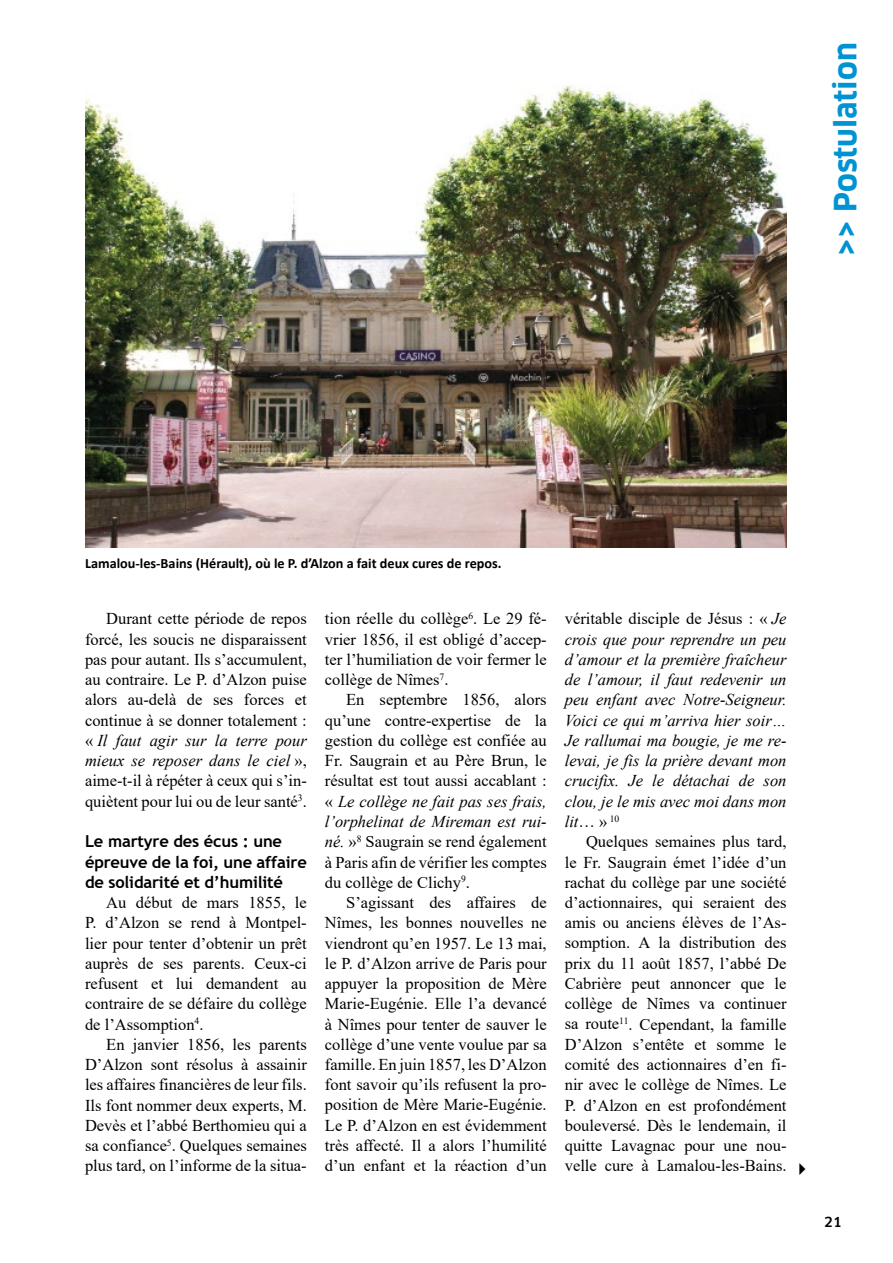
<style>
.page{position:relative;width:893px;height:1263px;background:#fff}
.page>*{position:absolute;margin:0;border:0;box-sizing:border-box;transform-origin:0 0}
.t1{font:700 30px "Clan";color:#0093d3}
.t2{font:16.5px/20.2px "Times New Roman";color:#000;text-align:justify}
.t3{font:italic 16.5px/20.2px "Times New Roman";color:#000;text-align:justify}
.t4{font:700 16.5px/20.2px "Trebuchet MS";letter-spacing:-.01em;color:#000}
.t5{font:700 14.25px "Calibri";color:#000}
.t6{font:500 13.5px "Clan";color:#000}
.s1{font-style:italic}
.s2{font-style:normal}
</style>
<div class="page">
<img style="left:85px;top:84px;width:701px;height:463px">
<h1 class="t1" style="left:829px;top:256px;width:215px;rotate:-90deg">&gt;&gt; Postulation</h1>
<p class="t5" style="left:85px;top:553px;width:418px">Lamalou-les-Bains (Hérault), où le P. d’Alzon a fait deux cures de repos.</p>
<p class="t2" style="left:85px;top:608px;width:223px;text-indent:21px">Durant cette période de repos forcé, les soucis ne disparaissent pas pour autant. Ils s’accumulent, au contraire. Le P. d’Alzon puise alors au-delà de ses forces et continue à se donner totalement : « <span class="s1">Il faut agir sur la terre pour mieux se reposer dans le ciel</span> », aime-t-il à répéter à ceux qui s’in&shy;quiètent pour lui ou de leur santé<sup>3</sup>.</p>
<p class="t4" style="left:85px;top:831px;width:223px">Le martyre des écus : une épreuve de la foi, une affaire de solidarité et d’humilité</p>
<p class="t2" style="left:85px;top:892px;width:223px;text-indent:21px">Au début de mars 1855, le P. d’Alzon se rend à Montpel&shy;lier pour tenter d’obtenir un prêt auprès de ses parents. Ceux-ci refusent et lui demandent au contraire de se défaire du collège de l’Assomption<sup>4</sup>.</p>
<p class="t2" style="left:85px;top:1033px;width:223px;text-indent:21px">En janvier 1856, les parents D’Alzon sont résolus à assainir les affaires financières de leur fils.<br>Ils font nommer deux experts, M.<br>Devès et l’abbé Berthomieu qui a sa confiance<sup>5</sup>. Quelques semaines plus tard, on l’informe de la situa-</p>
<p class="t2" style="left:325px;top:608px;width:223px">tion réelle du collège<sup>6</sup>. Le 29 fé&shy;vrier 1856, il est obligé d’accep&shy;ter l’humiliation de voir fermer le collège de Nîmes<sup>7</sup>.</p>
<p class="t2" style="left:325px;top:689px;width:223px;text-indent:21px">En septembre 1856, alors qu’une contre-expertise de la gestion du collège est confiée au Fr. Saugrain et au Père Brun, le résultat est tout aussi accablant : « <span class="s1">Le collège ne fait pas ses frais, l’orphelinat de Mireman est rui&shy;né.</span> »<sup>8</sup> Saugrain se rend également à Paris afin de vérifier les comptes du collège de Clichy<sup>9</sup>.</p>
<p class="t2" style="left:325px;top:892px;width:223px;text-indent:21px">S’agissant des affaires de Nîmes, les bonnes nouvelles ne viendront qu’en 1957. Le 13 mai, le P. d’Alzon arrive de Paris pour appuyer la proposition de Mère Marie-Eugénie. Elle l’a devancé à Nîmes pour tenter de sauver le collège d’une vente voulue par sa famille. En juin 1857, les D’Alzon font savoir qu’ils refusent la pro&shy;position de Mère Marie-Eugénie.<br>Le P. d’Alzon en est évidemment très affecté. Il a alors l’humilité d’un enfant et la réaction d’un</p>
<p class="t3" style="left:565px;top:608px;width:223px"><span class="s2">véritable disciple de Jésus : «</span> Je crois que pour reprendre un peu d’amour et la première fraîcheur de l’amour, il faut redevenir un peu enfant avec Notre-Seigneur.<br>Voici ce qui m’arriva hier soir… Je rallumai ma bougie, je me re&shy;levai, je fis la prière devant mon crucifix. Je le détachai de son clou, je le mis avec moi dans mon lit<span class="s2">… »</span> <sup>10</sup></p>
<p class="t2" style="left:565px;top:831px;width:223px;text-indent:21px">Quelques semaines plus tard, le Fr. Saugrain émet l’idée d’un rachat du collège par une société d’actionnaires, qui seraient des amis ou anciens élèves de l’As&shy;somption. A la distribution des prix du 11 août 1857, l’abbé De Cabrière peut annoncer que le collège de Nîmes va continuer sa route<sup>11</sup>. Cependant, la famille D’Alzon s’entête et somme le comité des actionnaires d’en fi&shy;nir avec le collège de Nîmes. Le P. d’Alzon en est profondément bouleversé. Dès le lendemain, il quitte Lavagnac pour une nou&shy;velle cure à Lamalou-les-Bains.</p>
<p class="t6" style="left:824px;top:1214px;width:19px">21</p>
</div>
